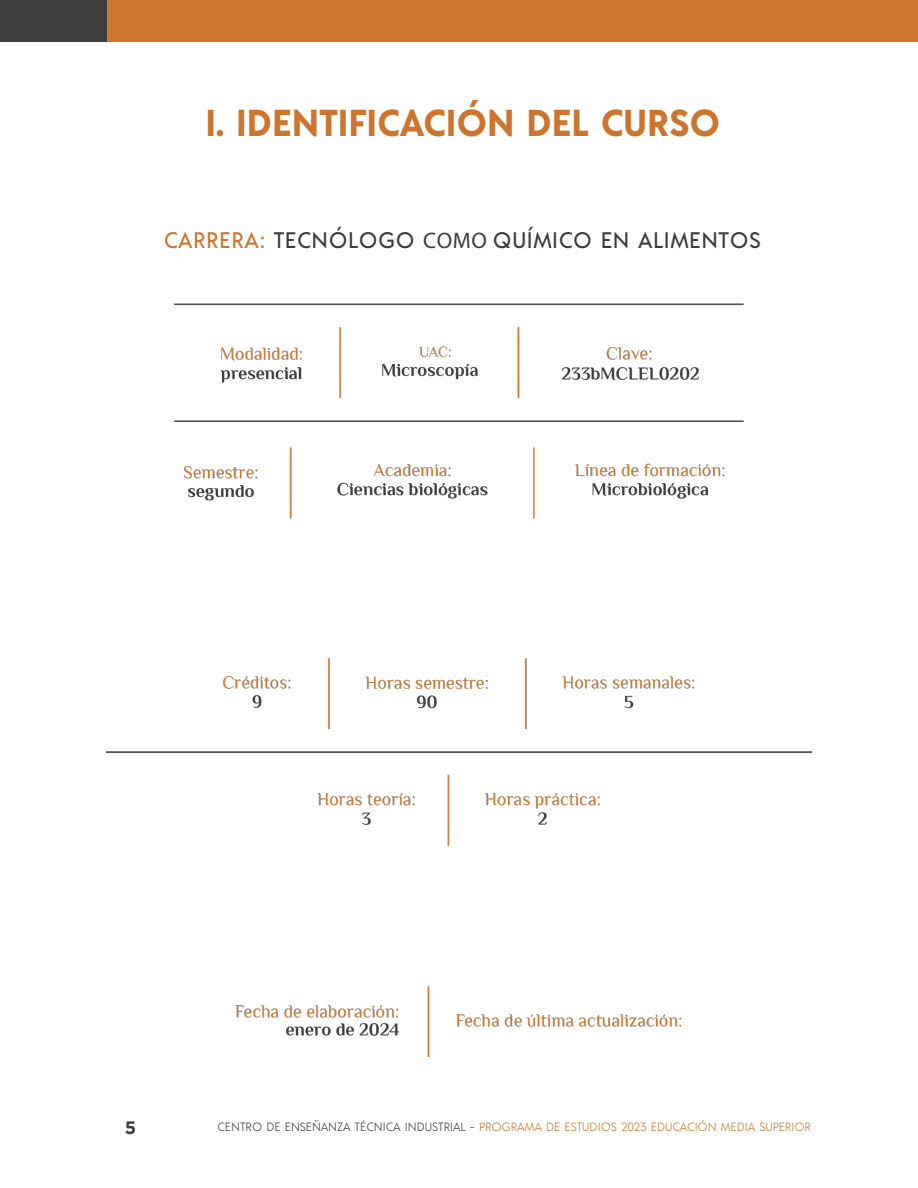
<style>
.page{position:relative;width:918px;height:1188px;background:#fff}
.page>*{position:absolute;margin:0;border:0;box-sizing:border-box;transform-origin:0 0}
.t1{font:700 37.5px "Acre";color:#cc752e}
.t2{font:500 22.5px "Acre";letter-spacing:.025em;color:#3d3d3d}
.t3{font:700 18px "Gotham";color:#3e3e3e}
.t4{font:300 12px "Acre";color:#cc752e}
.s1{color:#cc752e}
.s2{font-family:"Myriad Pro";font-weight:400}
.s3{color:#3e3e3e}
</style>
<div class="page">
<div style="left:107px;top:0;width:811px;height:42px;background:#cc752e"></div>
<div style="left:0;top:0;width:107px;height:42px;background:#3e3e3e"></div>
<img style="left:106px;top:303px;width:706px;height:753px">
<h1 class="t1" style="left:205px;top:96px;width:516px">I. IDENTIFICACIÓN DEL CURSO</h1>
<h2 class="t2" style="left:164px;top:225px;width:599px"><span class="s1">CARRERA:</span> TECNÓLOGO <span class="s2">COMO</span> QUÍMICO EN ALIMENTOS</h2>
<h3 class="t3" style="left:125px;top:1116px;width:13px">5</h3>
<p class="t4" style="left:217px;top:1119px;width:595px"><span class="s3">CENTRO DE ENSEÑANZA TÉCNICA INDUSTRIAL -</span> PROGRAMA DE ESTUDIOS 2023 EDUCACIÓN MEDIA SUPERIOR</p>
</div>
